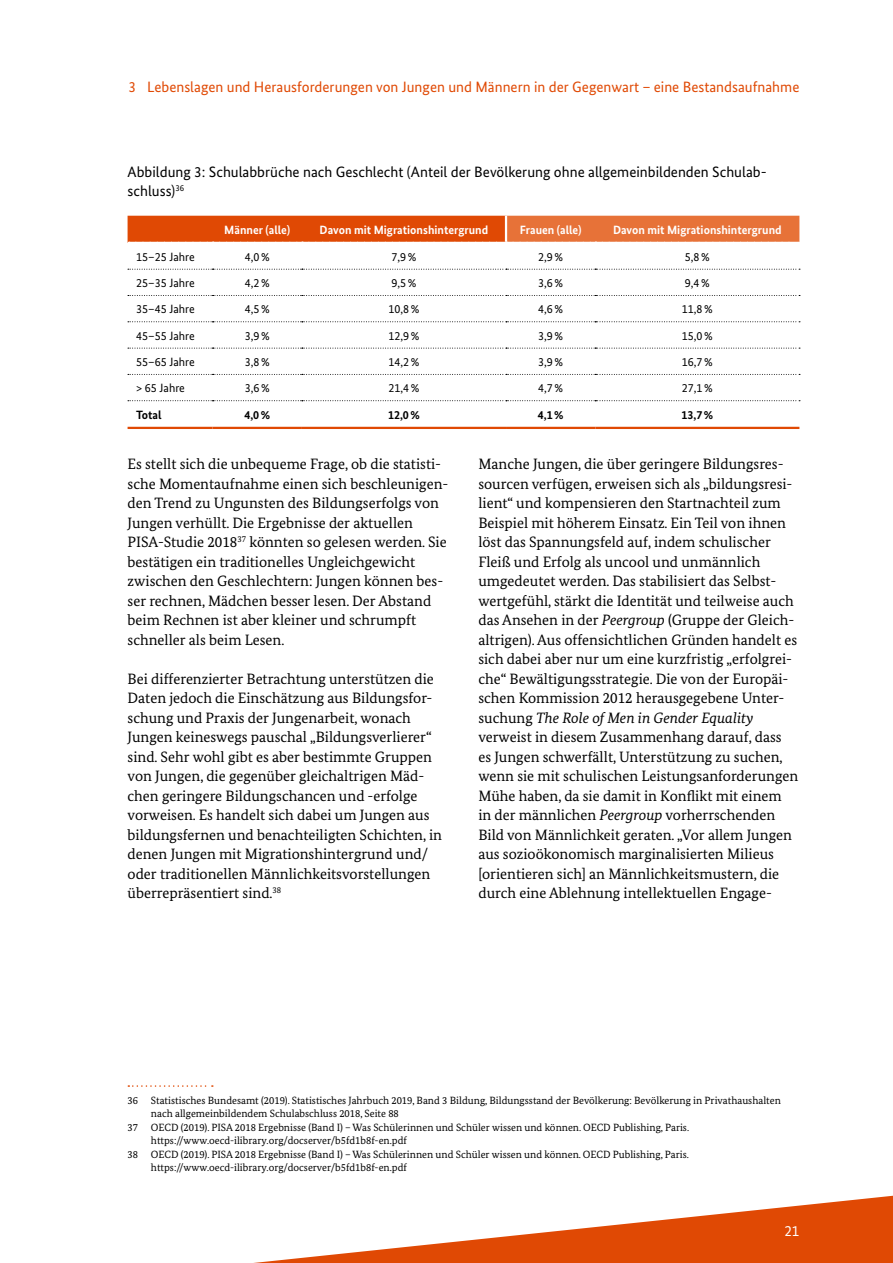
<style>
.page{position:relative;width:893px;height:1263px;background:#fff}
.page>*{position:absolute;margin:0;border:0;box-sizing:border-box;transform-origin:0 0}
.t1{font:15px/19.5px "Bundes Serif";color:#000}
.t2{font:15px/19.5px "Bundes Sans";color:#000}
.t3{font:15px "Bundes Sans";color:#e04904}
.t4{font:15px "Bundes Sans";color:#fff}
.t5{font:12px "Bundes Sans";color:#000}
.t6{font:700 12px "Bundes Sans";color:#fff}
.t7{font:700 12px "Bundes Sans";color:#000}
.t8{font:10.5px/13.5px "Bundes Serif";color:#000}
.s1{font-style:italic}
</style>
<div class="page">
<svg style="left:254px;top:1196px;width:639px;height:67px"></svg>
<svg style="left:128px;top:1085px;width:85px;height:2px"></svg>
<hr style="left:213px;top:427px;width:89px;height:2px;background:#e04904">
<hr style="left:302px;top:427px;width:204px;height:2px;background:#e04904">
<hr style="left:506px;top:427px;width:89px;height:2px;background:#e04904">
<hr style="left:595px;top:427px;width:204px;height:2px;background:#e04904">
<hr style="left:128px;top:427px;width:85px;height:2px;background:#e04904">
<svg style="left:128px;top:400px;width:672px;height:1px"></svg>
<svg style="left:128px;top:216px;width:671px;height:26px;background:#e35c1d"></svg>
<hr style="left:505px;top:216px;width:2px;height:26px;background:#fff">
<svg style="left:128px;top:269px;width:672px;height:1px"></svg>
<svg style="left:128px;top:295px;width:672px;height:1px"></svg>
<svg style="left:128px;top:321px;width:672px;height:1px"></svg>
<svg style="left:128px;top:348px;width:672px;height:1px"></svg>
<svg style="left:128px;top:374px;width:672px;height:1px"></svg>
<p class="t3" style="left:129px;top:78px;width:672px">3 Lebenslagen und Herausforderungen von Jungen und Männern in der Gegenwart – eine Bestandsaufnahme</p>
<p class="t2" style="left:128px;top:162px;width:641px">Abbildung 3: Schulabbrüche nach Geschlecht (Anteil der Bevölkerung ohne allgemeinbildenden Schulab&shy;schluss)<sup>36</sup></p>
<p class="t6" style="left:224px;top:222px;width:67px">Männer (alle)</p>
<p class="t6" style="left:320px;top:222px;width:170px">Davon mit Migrationshintergrund</p>
<p class="t6" style="left:520px;top:222px;width:63px">Frauen (alle)</p>
<p class="t6" style="left:613px;top:222px;width:170px">Davon mit Migrationshintergrund</p>
<p class="t5" style="left:136px;top:249px;width:60px">15–25 Jahre</p>
<p class="t5" style="left:245px;top:249px;width:26px">4,0%</p>
<p class="t5" style="left:392px;top:249px;width:26px">7,9%</p>
<p class="t5" style="left:538px;top:249px;width:26px">2,9%</p>
<p class="t5" style="left:685px;top:249px;width:26px">5,8%</p>
<p class="t5" style="left:136px;top:276px;width:60px">25–35 Jahre</p>
<p class="t5" style="left:245px;top:276px;width:26px">4,2%</p>
<p class="t5" style="left:392px;top:276px;width:26px">9,5%</p>
<p class="t5" style="left:538px;top:276px;width:26px">3,6%</p>
<p class="t5" style="left:685px;top:276px;width:26px">9,4%</p>
<p class="t5" style="left:136px;top:302px;width:60px">35–45 Jahre</p>
<p class="t5" style="left:245px;top:302px;width:26px">4,5%</p>
<p class="t5" style="left:389px;top:302px;width:32px">10,8%</p>
<p class="t5" style="left:538px;top:302px;width:26px">4,6%</p>
<p class="t5" style="left:682px;top:302px;width:32px">11,8%</p>
<p class="t5" style="left:136px;top:328px;width:60px">45–55 Jahre</p>
<p class="t5" style="left:245px;top:328px;width:26px">3,9%</p>
<p class="t5" style="left:389px;top:328px;width:32px">12,9%</p>
<p class="t5" style="left:538px;top:328px;width:26px">3,9%</p>
<p class="t5" style="left:682px;top:328px;width:32px">15,0%</p>
<p class="t5" style="left:136px;top:354px;width:60px">55–65 Jahre</p>
<p class="t5" style="left:245px;top:354px;width:26px">3,8%</p>
<p class="t5" style="left:389px;top:354px;width:32px">14,2%</p>
<p class="t5" style="left:538px;top:354px;width:26px">3,9%</p>
<p class="t5" style="left:682px;top:354px;width:32px">16,7%</p>
<p class="t5" style="left:136px;top:381px;width:50px">&gt; 65 Jahre</p>
<p class="t5" style="left:245px;top:381px;width:26px">3,6%</p>
<p class="t5" style="left:389px;top:381px;width:32px">21,4%</p>
<p class="t5" style="left:538px;top:381px;width:26px">4,7%</p>
<p class="t5" style="left:682px;top:381px;width:32px">27,1%</p>
<p class="t7" style="left:136px;top:407px;width:27px">Total</p>
<p class="t7" style="left:244px;top:407px;width:27px">4,0%</p>
<p class="t7" style="left:388px;top:407px;width:33px">12,0%</p>
<p class="t7" style="left:538px;top:407px;width:27px">4,1%</p>
<p class="t7" style="left:681px;top:407px;width:33px">13,7%</p>
<p class="t1" style="left:128px;top:454px;width:322px">Es stellt sich die unbequeme Frage, ob die statisti&shy;sche Momentaufnahme einen sich beschleunigen&shy;den Trend zu Ungunsten des Bildungserfolgs von Jungen verhüllt. Die Ergebnisse der aktuellen PISA-Studie 2018<sup>37</sup> könnten so gelesen werden. Sie bestätigen ein traditionelles Ungleichgewicht zwischen den Geschlechtern: Jungen können bes&shy;ser rechnen, Mädchen besser lesen. Der Abstand beim Rechnen ist aber kleiner und schrumpft schneller als beim Lesen.</p>
<p class="t1" style="left:128px;top:669px;width:316px">Bei differenzierter Betrachtung unterstützen die Daten jedoch die Einschätzung aus Bildungsfor&shy;schung und Praxis der Jungenarbeit, wonach Jungen keineswegs pauschal „Bildungsverlierer“ sind. Sehr wohl gibt es aber bestimmte Gruppen von Jungen, die gegenüber gleichaltrigen Mäd&shy;chen geringere Bildungschancen und -erfolge vorweisen. Es handelt sich dabei um Jungen aus bildungsfernen und benachteiligten Schichten, in denen Jungen mit Migrationshintergrund und/ oder traditionellen Männlichkeitsvorstellungen überrepräsentiert sind.<sup>38</sup></p>
<p class="t1" style="left:478px;top:454px;width:321px">Manche Jungen, die über geringere Bildungsres&shy;sourcen verfügen, erweisen sich als „bildungsresi&shy;lient“ und kompensieren den Startnachteil zum Beispiel mit höherem Einsatz. Ein Teil von ihnen löst das Spannungsfeld auf, indem schulischer Fleiß und Erfolg als uncool und unmännlich umgedeutet werden. Das stabilisiert das Selbst&shy;wertgefühl, stärkt die Identität und teilweise auch das Ansehen in der <span class="s1">Peergroup</span> (Gruppe der Gleich&shy;altrigen). Aus offensichtlichen Gründen handelt es sich dabei aber nur um eine kurzfristig „erfolgrei&shy;che“ Bewältigungsstrategie. Die von der Europäi&shy;schen Kommission 2012 herausgegebene Unter&shy;suchung <span class="s1">The Role of Men in Gender Equality </span>verweist in diesem Zusammenhang darauf, dass<br>es Jungen schwerfällt, Unterstützung zu suchen, wenn sie mit schulischen Leistungsanforderungen Mühe haben, da sie damit in Konflikt mit einem in der männlichen <span class="s1">Peergroup</span> vorherrschenden Bild von Männlichkeit geraten. „Vor allem Jungen aus sozioökonomisch marginalisierten Milieus [orientieren sich] an Männlichkeitsmustern, die durch eine Ablehnung intellektuellen Engage-</p>
<p class="t8" style="left:151px;top:1093px;width:631px;text-indent:-23px">36 Statistisches Bundesamt (2019). Statistisches Jahrbuch 2019, Band 3 Bildung, Bildungsstand der Bevölkerung: Bevölkerung in Privathaushalten nach allgemeinbildendem Schulabschluss 2018, Seite 88</p>
<p class="t8" style="left:151px;top:1120px;width:540px;text-indent:-23px">37 OECD (2019). PISA 2018 Ergebnisse (Band I) – Was Schülerinnen und Schüler wissen und können. OECD Publishing, Paris. https://www.oecd-ilibrary.org/docserver/b5fd1b8f-en.pdf</p>
<p class="t8" style="left:151px;top:1147px;width:539px;text-indent:-23px">38 OECD (2019). PISA 2018 Ergebnisse (Band I) – Was Schülerinnen und Schüler wissen und können. OECD Publishing, Paris. https://www.oecd-ilibrary.org/docserver/b5fd1b8f-en.pdf</p>
<p class="t4" style="left:784px;top:1222px;width:16px">21</p>
</div>
